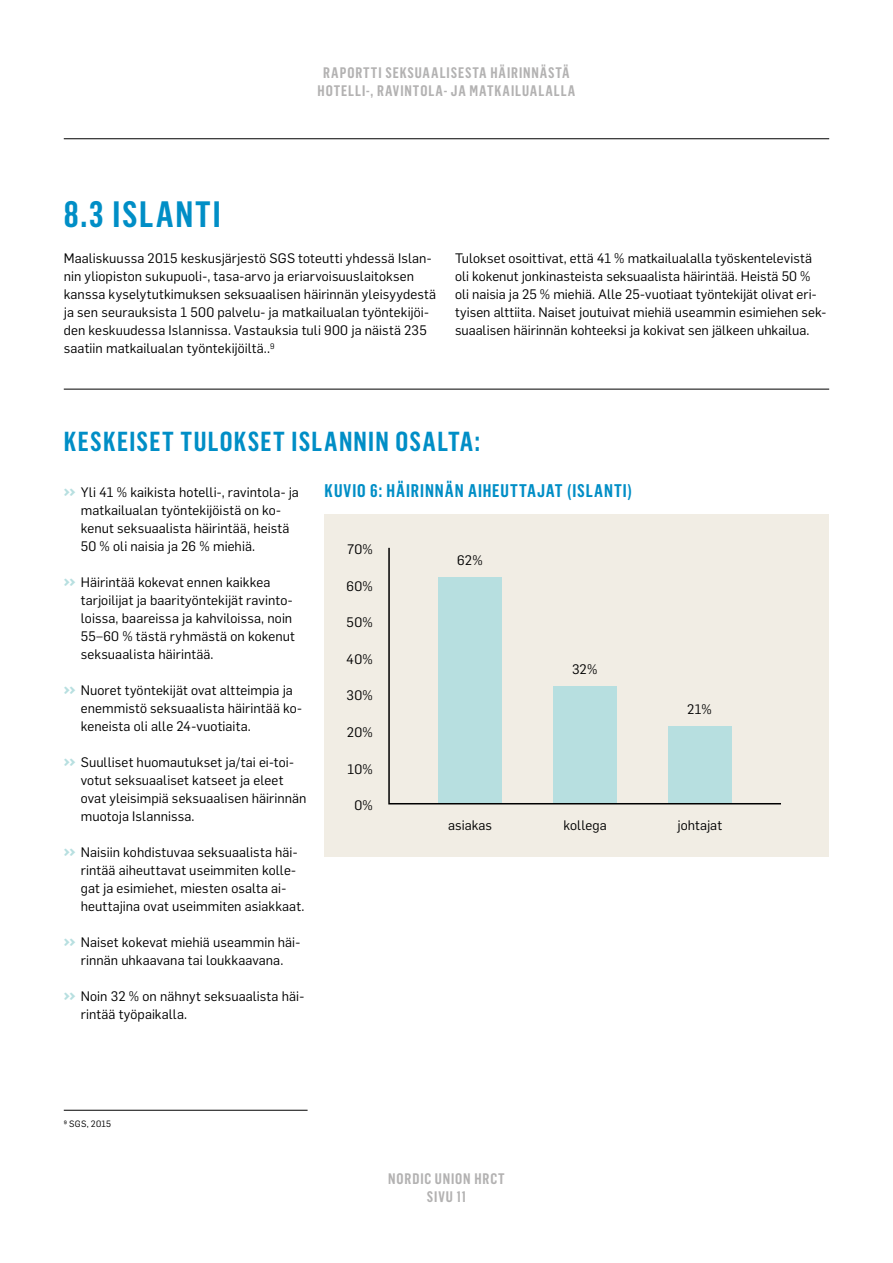
<style>
.page{position:relative;width:893px;height:1263px;background:#fff}
.page>*{position:absolute;margin:0;border:0;box-sizing:border-box;transform-origin:0 0}
.t1{font:600 36px "Flama Condensed";letter-spacing:.05em;color:#008ec6}
.t2{font:600 27px "Flama Condensed";letter-spacing:.05em;color:#008ec6}
.t3{font:600 18px "Flama Condensed";letter-spacing:.055em;color:#008ec6}
.t4{font:600 15px/18px "Flama Condensed";letter-spacing:.06em;color:#b3b2b2;text-align:center}
.t5{font:13.5px/18px "Flama";letter-spacing:.005em;color:#000}
.t6{font:9px "Flama";color:#000}
.s1{font-weight:700;font-size:18px;color:#b7dfe0}
</style>
<div class="page">
<hr style="left:64px;top:138px;width:765px;height:1px;background:#000">
<hr style="left:64px;top:389px;width:765px;height:1px;background:#000">
<hr style="left:64px;top:1110px;width:244px;height:1px;background:#000">
<div style="left:325px;top:515px;width:504px;height:342px;background:#f1ede4"></div>
<div style="left:668px;top:726px;width:63px;height:77px;background:#b7dfe0"></div>
<div style="left:553px;top:686px;width:64px;height:117px;background:#b7dfe0"></div>
<div style="left:438px;top:578px;width:64px;height:225px;background:#b7dfe0"></div>
<hr style="left:388px;top:548px;width:2px;height:255px;background:#000">
<hr style="left:388px;top:803px;width:393px;height:1px;background:#000">
<h1 class="t1" style="left:64px;top:192px;width:158px">8.3 ISLANTI</h1>
<p class="t4" style="left:318px;top:63px;width:259px">RAPORTTI SEKSUAALISESTA HÄIRINNÄSTÄ<br>HOTELLI-, RAVINTOLA- JA MATKAILUALALLA</p>
<p class="t5" style="left:64px;top:249px;width:374px">Maaliskuussa 2015 keskusjärjestö SGS toteutti yhdessä Islan&shy;nin yliopiston sukupuoli-, tasa-arvo ja eriarvoisuuslaitoksen kanssa kyselytutkimuksen seksuaalisen häirinnän yleisyydestä ja sen seurauksista 1 500 palvelu- ja matkailualan työntekijöi&shy;den keskuudessa Islannissa. Vastauksia tuli 900 ja näistä 235 saatiin matkailualan työntekijöiltä..<sup>9</sup></p>
<p class="t5" style="left:455px;top:249px;width:373px">Tulokset osoittivat, että 41 % matkailualalla työskentelevistä oli kokenut jonkinasteista seksuaalista häirintää. Heistä 50 % oli naisia ja 25 % miehiä. Alle 25-vuotiaat työntekijät olivat eri&shy;tyisen alttiita. Naiset joutuivat miehiä useammin esimiehen sek&shy;suaalisen häirinnän kohteeksi ja kokivat sen jälkeen uhkailua.</p>
<h2 class="t2" style="left:64px;top:424px;width:418px">KESKEISET TULOKSET ISLANNIN OSALTA:</h2>
<p class="t5" style="left:81px;top:483px;width:220px;text-indent:-17px"><span class="s1">››</span> Yli 41 % kaikista hotelli-, ravintola- ja matkailualan työntekijöistä on ko&shy;kenut seksuaalista häirintää, heistä 50 % oli naisia ja 26 % miehiä.</p>
<p class="t5" style="left:81px;top:573px;width:216px;text-indent:-17px"><span class="s1">››</span> Häirintää kokevat ennen kaikkea tarjoilijat ja baarityöntekijät ravinto&shy;loissa, baareissa ja kahviloissa, noin 55–60 % tästä ryhmästä on kokenut seksuaalista häirintää.</p>
<p class="t5" style="left:81px;top:681px;width:223px;text-indent:-17px"><span class="s1">››</span> Nuoret työntekijät ovat altteimpia ja enemmistö seksuaalista häirintää ko&shy;keneista oli alle 24-vuotiaita.</p>
<p class="t5" style="left:81px;top:753px;width:227px;text-indent:-17px"><span class="s1">››</span> Suulliset huomautukset ja/tai ei-toi&shy;votut seksuaaliset katseet ja eleet ovat yleisimpiä seksuaalisen häirinnän muotoja Islannissa.</p>
<p class="t5" style="left:81px;top:843px;width:225px;text-indent:-17px"><span class="s1">››</span> Naisiin kohdistuvaa seksuaalista häi&shy;rintää aiheuttavat useimmiten kolle&shy;gat ja esimiehet, miesten osalta ai&shy;heuttajina ovat useimmiten asiakkaat.</p>
<p class="t5" style="left:64px;top:933px;width:238px;text-align:center"><span class="s1">››</span> Naiset kokevat miehiä useammin häi&shy;rinnän uhkaavana tai loukkaavana.</p>
<p class="t5" style="left:81px;top:987px;width:225px;text-indent:-17px"><span class="s1">››</span> Noin 32 % on nähnyt seksuaalista häi&shy;rintää työpaikalla.</p>
<h3 class="t3" style="left:325px;top:479px;width:309px">KUVIO 6: HÄIRINNÄN AIHEUTTAJAT (ISLANTI)</h3>
<p class="t5" style="left:347px;top:540px;width:27px">70%</p>
<p class="t5" style="left:346px;top:576px;width:28px">60%</p>
<p class="t5" style="left:347px;top:613px;width:28px">50%</p>
<p class="t5" style="left:346px;top:649px;width:28px">40%</p>
<p class="t5" style="left:347px;top:686px;width:28px">30%</p>
<p class="t5" style="left:347px;top:722px;width:27px">20%</p>
<p class="t5" style="left:347px;top:759px;width:27px">10%</p>
<p class="t5" style="left:354px;top:795px;width:20px">0%</p>
<p class="t5" style="left:457px;top:550px;width:27px">62%</p>
<p class="t5" style="left:572px;top:659px;width:27px">32%</p>
<p class="t5" style="left:687px;top:699px;width:26px">21%</p>
<p class="t5" style="left:448px;top:815px;width:45px">asiakas</p>
<p class="t5" style="left:564px;top:815px;width:45px">kollega</p>
<p class="t5" style="left:677px;top:815px;width:46px">johtajat</p>
<p class="t6" style="left:64px;top:1118px;width:49px">9 SGS, 2015</p>
<p class="t4" style="left:388px;top:1169px;width:118px">NORDIC UNION HRCT<br>SIVU 11</p>
</div>
